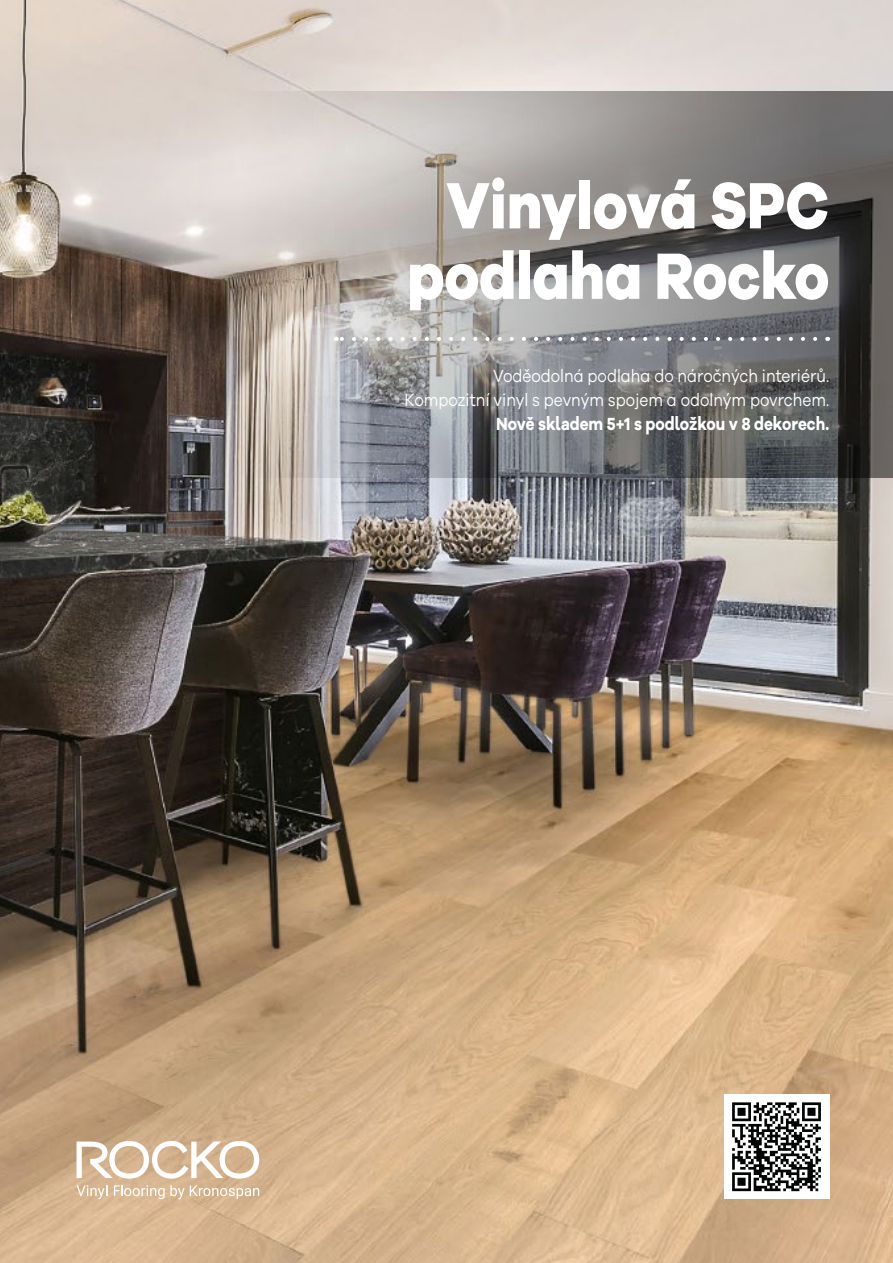
<style>
.page{position:relative;width:893px;height:1263px;background:#fff}
.page>*{position:absolute;margin:0;border:0;box-sizing:border-box;transform-origin:0 0}
.t1{font:800 67.5px/70.5px "Galano Grotesque";color:#fff;text-align:center;scale:.85 1}
.t2{font:18.15px/24px "Galano Grotesque";color:#fff;text-align:right;scale:.85 1}
.t3{font:700 18.15px "Galano Grotesque Alt";color:#fff;scale:.85 1}
</style>
<div class="page">
<img style="left:0;top:0;width:893px;height:1263px">
<svg style="left:0;top:92px;width:893px;height:386px;background:#8e8986"></svg>
<svg style="left:336px;top:337px;width:479px;height:4px"></svg>
<div style="left:724px;top:1094px;width:105px;height:105px;background:#fff"></div>
<svg style="left:732px;top:1102px;width:89px;height:89px"></svg>
<svg style="left:77px;top:1185px;width:30px;height:14px"></svg>
<svg style="left:114px;top:1185px;width:145px;height:14px;background:#e0c5a9"></svg>
<svg style="left:77px;top:1140px;width:182px;height:39px"></svg>
<h1 class="t1" style="left:407px;top:168px;width:498px">Vinylová SPC podlaha Rocko</h1>
<p class="t2" style="left:404px;top:364px;width:501px">Voděodolná podlaha do náročných interiérů.<br>Kompozitní vinyl s pevným spojem a odolným povrchem.</p>
<p class="t3" style="left:496px;top:412px;width:393px">Nově skladem 5+1 s podložkou v 8 dekorech.</p>
</div>
